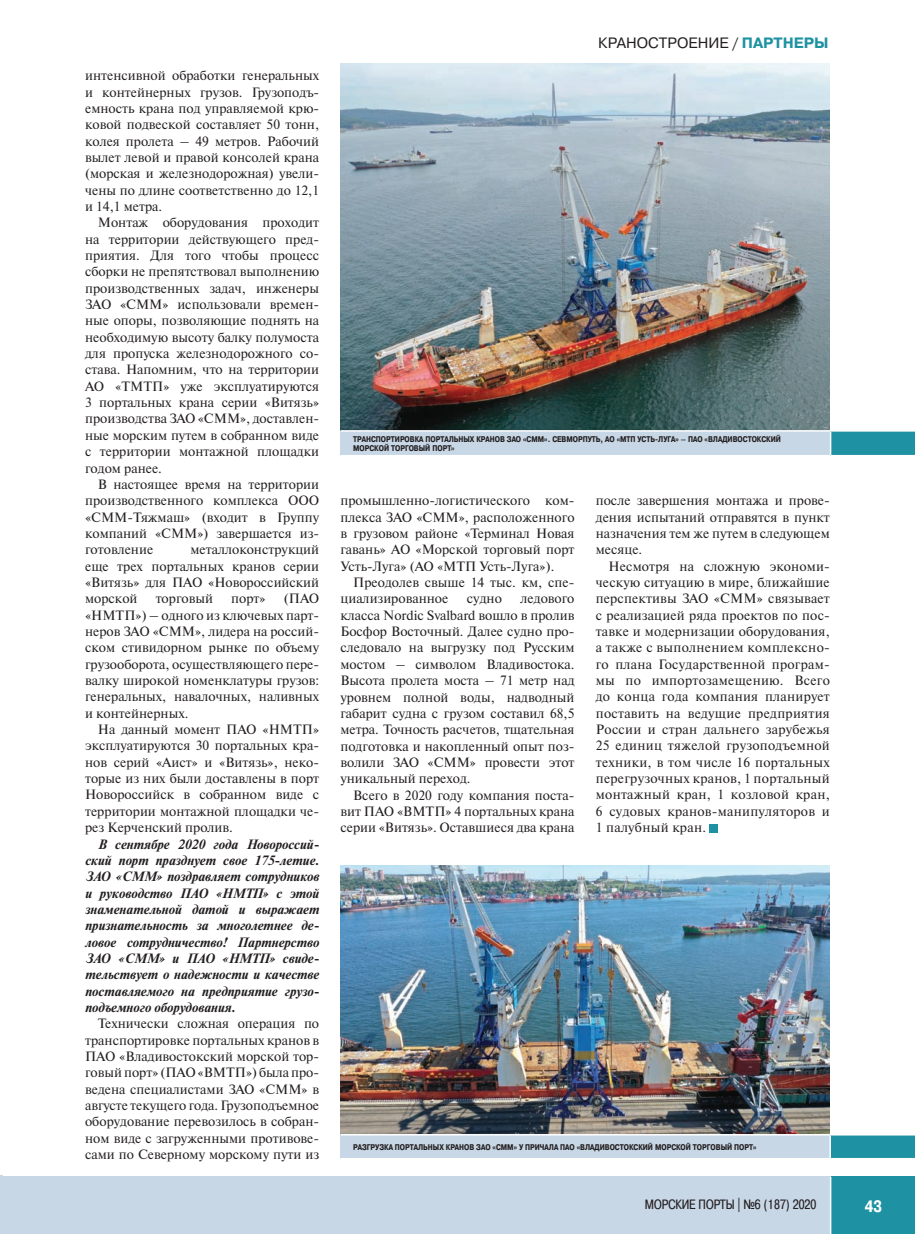
<style>
.page{position:relative;width:915px;height:1234px;background:#fff}
.page>*{position:absolute;margin:0;border:0;box-sizing:border-box;transform-origin:0 0}
.t1{font:700 16.5px "Pragmatica Cond C";color:#fff}
.t2{font:15px "Pragmatica C";color:#231f20}
.t3{font:700 15px "Pragmatica C";color:#1e92a2}
.t4{font:13.5px/16.4px "Newton C";color:#231f20;text-align:justify}
.t5{font:13.5px/16.4px "Newton C";letter-spacing:.02em;color:#231f20}
.t6{font:italic 700 13.5px/16.4px "Newton C";color:#231f20;text-align:justify}
.t7{font:13.5px "Pragmatica Cond C";color:#231f20}
.t8{font:700 8.25px "Pragmatica Cond C";color:#231f20}
.s1{font-weight:400;color:#231f20}
</style>
<div class="page">
<img style="left:340px;top:64px;width:489px;height:366px">
<img style="left:341px;top:865px;width:488px;height:268px">
<hr style="left:0;top:1175px;width:2px;height:58px;background:#c8d7e6">
<div style="left:0;top:1176px;width:914px;height:57px;background:#c8d7e6"></div>
<div style="left:831px;top:1176px;width:83px;height:57px;background:#1e92a2"></div>
<hr style="left:829px;top:1176px;width:2px;height:57px;background:#fff">
<div style="left:340px;top:1134px;width:489px;height:24px;background:#c8d7e6"></div>
<div style="left:829px;top:1134px;width:85px;height:24px;background:#1e92a2"></div>
<hr style="left:340px;top:1133px;width:489px;height:2px;background:#fff">
<svg style="left:829px;top:1135px;width:1px;height:22px"></svg>
<hr style="left:340px;top:1157px;width:489px;height:2px;background:#fff">
<hr style="left:829px;top:1133px;width:85px;height:2px;background:#fff">
<hr style="left:829px;top:1157px;width:85px;height:2px;background:#fff">
<div style="left:340px;top:431px;width:490px;height:24px;background:#c8d7e6"></div>
<div style="left:830px;top:431px;width:84px;height:24px;background:#1e92a2"></div>
<hr style="left:829px;top:431px;width:2px;height:24px;background:#fff">
<div style="left:709px;top:823px;width:9px;height:9px;background:#1e92a2"></div>
<p class="t4" style="left:85px;top:67px;width:235px">интенсивной обработки генеральных и контейнерных грузов. Грузоподъ&shy;емность крана под управляемой крю&shy;ковой подвеской составляет 50 тонн, колея пролета – 49 метров. Рабочий вылет левой и правой консолей крана (морская и железнодорожная) увели&shy;чены по длине соответственно до 12,1 и 14,1 метра.</p>
<p class="t4" style="left:85px;top:214px;width:235px;text-indent:13px">Монтаж оборудования проходит на территории действующего пред&shy;приятия. Для того чтобы процесс сборки не препятствовал выполнению производственных задач, инженеры ЗАО «СММ» использовали времен&shy;ные опоры, позволяющие поднять на необходимую высоту балку полумоста для пропуска железнодорожного со&shy;става. Напомним, что на территории АО «ТМТП» уже эксплуатируются 3 портальных крана серии «Витязь» производства ЗАО «СММ», доставлен&shy;ные морским путем в собранном виде с территории монтажной площадки годом ранее.</p>
<p class="t4" style="left:85px;top:476px;width:235px;text-indent:13px">В настоящее время на территории производственного комплекса ООО «СММ-Тяжмаш» (входит в Группу компаний «СММ») завершается из&shy;готовление</p>
<p class="t4" style="left:85px;top:541px;width:235px;text-indent:105px">металлоконструкций еще трех портальных кранов серии «Витязь» для ПАО «Новороссийский морской</p>
<p class="t4" style="left:85px;top:590px;width:235px;text-align:left;text-indent:199px">(ПАО «НМТП») – одного из ключевых парт&shy;неров ЗАО «СММ», лидера на россий&shy;ском стивидорном рынке по объему грузооборота, осуществляющего пере&shy;валку широкой номенклатуры грузов: генеральных, навалочных, наливных и контейнерных.</p>
<p class="t4" style="left:85px;top:721px;width:235px;text-indent:13px">На данный момент ПАО «НМТП» эксплуатируются 30 портальных кра&shy;нов серий «Аист» и «Витязь», неко&shy;торые из них были доставлены в порт Новороссийск в собранном виде с территории монтажной площадки че&shy;рез Керченский пролив.</p>
<p class="t6" style="left:85px;top:835px;width:235px;text-indent:13px">В сентябре 2020 года Новороссий&shy;ский порт празднует свое 175-летие.<br>ЗАО «СММ» поздравляет сотрудников и руководство ПАО «НМТП» с этой знаменательной датой и выражает признательность за многолетнее де&shy;ловое сотрудничество! Партнерство ЗАО «СММ» и ПАО «НМТП» свиде&shy;тельствует о надежности и качестве поставляемого на предприятие грузо&shy;подъемного оборудования.</p>
<p class="t4" style="left:85px;top:1015px;width:235px;text-indent:13px">Технически сложная операция по транспортировке портальных кранов в ПАО «Владивостокский морской тор&shy;говый порт» (ПАО «ВМТП») была про&shy;ведена специалистами ЗАО «СММ» в августе текущего года. Грузоподъемное оборудование перевозилось в собран&shy;ном виде с загруженными противове&shy;сами по Северному морскому пути из</p>
<p class="t4" style="left:156px;top:590px;width:59px">торговый</p>
<p class="t4" style="left:231px;top:590px;width:36px">порт»</p>
<p class="t2" style="left:598px;top:35px;width:20px">КРАН</p>
<p class="t2" style="left:636px;top:35px;width:63px">ОСТРОЕНИЕ</p>
<p class="t3" style="left:731px;top:35px;width:22px"><span class="s1">/</span> ПАРТНЕРЫ</p>
<p class="t8" style="left:353px;top:434px;width:63px">Транспортировка</p>
<p class="t8" style="left:425px;top:434px;width:25px">портальн</p>
<p class="t8" style="left:463px;top:434px;width:70px">ых кран ов ЗАО «СММ</p>
<p class="t8" style="left:544px;top:434px;width:82px">». Севморпуть, АО «МТП</p>
<p class="t8" style="left:637px;top:434px;width:145px">Усть-Луга» – ПАО «Владивостокский</p>
<p class="t8" style="left:353px;top:444px;width:103px">морской торговый порт»</p>
<p class="t4" style="left:340px;top:492px;width:235px">промышленно-логистического ком&shy;плекса ЗАО «СММ», расположенного в грузовом районе «Терминал Новая гавань» АО «Морской торговый порт Усть-Луга» (АО «МТП Усть-Луга»).</p>
<p class="t4" style="left:340px;top:574px;width:235px;text-indent:13px">Преодолев свыше 14 тыс. км, спе&shy;циализированное</p>
<p class="t4" style="left:340px;top:590px;width:235px;text-align:left;text-indent:180px">ледового класса Nordic Svalbard вошло в пролив<br>Босфор Восточный. Далее судно про&shy;следовало на выгрузку под Русским мостом – символом Владивостока.<br>Высота пролета моста – 71 метр над уровнем полной воды, надводный габарит судна с грузом составил 68,5 метра. Точность расчетов, тщательная подготовка и накопленный опыт поз&shy;волили ЗАО «СММ» провести этот уникальный переход.</p>
<p class="t4" style="left:340px;top:786px;width:235px;text-indent:13px">Всего в 2020 году компания поста&shy;вит ПАО «ВМТП» 4 портальных крана серии «Витязь». Оставшиеся два крана</p>
<p class="t4" style="left:467px;top:590px;width:36px">судно</p>
<p class="t4" style="left:595px;top:492px;width:235px">после завершения монтажа и прове&shy;дения испытаний отправятся в пункт назначения тем же путем в следующем месяце.</p>
<p class="t5" style="left:595px;top:557px;width:235px;text-indent:13px">Несмотря на сложную экономи&shy;ческую ситуацию в мире, ближайшие перспективы ЗАО «СММ» связывает с реализацией ряда проектов по пос&shy;тавке и модернизации оборудования, а также с выполнением комплексно&shy;го плана Государственной програм&shy;мы по импортозамещению. Всего до конца года компания планирует поставить на ведущие предприятия<br>России и стран дальнего зарубежья<br>25 единиц тяжелой грузоподъемной техники, в том числе 16 портальных перегрузочных кранов, 1 портальный монтажный кран, 1 козловой кран,<br>6 судовых кранов-манипуляторов и<br>1 палубный кран.</p>
<p class="t8" style="left:353px;top:1142px;width:67px">Разгрузка портальн</p>
<p class="t8" style="left:433px;top:1142px;width:70px">ых кран ов ЗАО «СММ</p>
<p class="t8" style="left:513px;top:1142px;width:37px">» у причала</p>
<p class="t8" style="left:560px;top:1142px;width:198px">ПАО «Владивостокский морской торговый порт»</p>
<p class="t7" style="left:644px;top:1196px;width:173px">морские порты | №6 (187) 2020</p>
<p class="t1" style="left:864px;top:1196px;width:19px">43</p>
</div>
